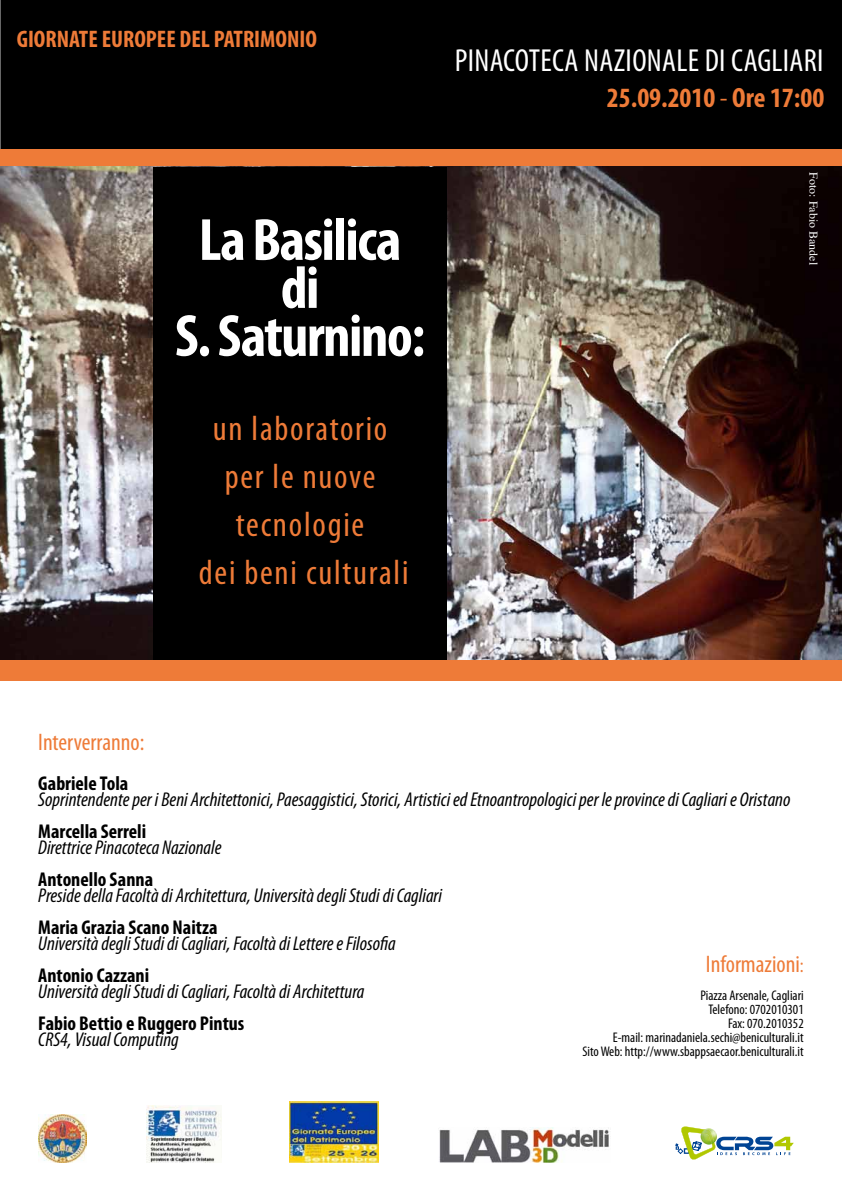
<style>
.page{position:relative;width:842px;height:1191px;background:#fff}
.page>*{position:absolute;margin:0;border:0;box-sizing:border-box;transform-origin:0 0}
.t1{font:700 condensed 60px/48px "Myriad Pro";letter-spacing:-.025em;color:#fff;text-align:center}
.t2{font:condensed 35px/48px "Myriad Pro";letter-spacing:.05em;color:#ee7b38;text-align:center}
.t3{font:condensed 32px "Myriad Pro";letter-spacing:.01em;color:#fff}
.t4{font:700 condensed 28px "Myriad Pro";color:#ee7b38}
.t5{font:700 condensed 24px "Myriad Pro";color:#ee7b38}
.t6{font:condensed 24px "Myriad Pro";color:#ee7b38}
.t7{font:italic condensed 20px "Myriad Pro";color:#000}
.t8{font:700 condensed 20px "Myriad Pro";color:#000}
.t9{font:condensed 14px/14px "Myriad Pro";color:#000;text-align:right}
.t10{font:12px "Times";color:#fff}
.s1{font-weight:400}
.s2{font-size:20px}
</style>
<div class="page">
<div style="left:0;top:0;width:842px;height:149px;background:#000"></div>
<img style="left:439px;top:1127px;width:170px;height:35px">
<div style="left:0;top:149px;width:842px;height:21px;background:#ee7b38"></div>
<img style="left:0;top:167px;width:842px;height:493px">
<div style="left:153px;top:167px;width:294px;height:493px;background:#000"></div>
<img style="left:38px;top:1114px;width:48px;height:48px">
<img style="left:290px;top:1101px;width:89px;height:61px">
<div style="left:0;top:660px;width:842px;height:20px;background:#ee7b38"></div>
<img style="left:147px;top:1106px;width:75px;height:56px">
<svg style="left:675px;top:1126px;width:119px;height:33px"></svg>
<p class="t5" style="left:17px;top:24px;width:302px">GIORNATE EUROPEE DEL PATRIMONIO</p>
<h1 class="t1" style="left:175px;top:215px;width:252px">La Basilica di<br>S. Saturnino:</h1>
<h2 class="t2" style="left:199px;top:404px;width:211px">un laboratorio per le nuove tecnologie<br>dei beni culturali</h2>
<h3 class="t3" style="left:455px;top:41px;width:370px">PINACOTECA NAZIONALE DI CAGLIARI</h3>
<h3 class="t4" style="left:607px;top:80px;width:219px">25.09.2010 <span class="s1">-</span> Ore 17:00</h3>
<p class="t10" style="left:825px;top:172px;width:94px;rotate:90deg">Foto: Fabio Bandel</p>
<p class="t6" style="left:38px;top:727px;width:108px">Interverranno:</p>
<p class="t8" style="left:38px;top:770px;width:92px">Gabriele Tola</p>
<p class="t7" style="left:38px;top:787px;width:754px">Soprintendente per i Beni Architettonici, Paesaggistici, Storici, Artistici ed Etnoantropologici per le province di Cagliari e Oristano</p>
<p class="t8" style="left:38px;top:818px;width:109px">Marcella Serreli</p>
<p class="t7" style="left:38px;top:835px;width:185px">Direttrice Pinacoteca Nazionale</p>
<p class="t8" style="left:38px;top:866px;width:116px">Antonello Sanna</p>
<p class="t7" style="left:38px;top:883px;width:405px">Preside della Facoltà di Architettura, Università degli Studi di Cagliari</p>
<p class="t8" style="left:38px;top:914px;width:181px">Maria Grazia Scano Naitza</p>
<p class="t7" style="left:38px;top:931px;width:359px">Università degli Studi di Cagliari, Facoltà di Lettere e Filosofia</p>
<p class="t8" style="left:38px;top:962px;width:112px">Antonio Cazzani</p>
<p class="t7" style="left:38px;top:979px;width:328px">Università degli Studi di Cagliari, Facoltà di Architettura</p>
<p class="t8" style="left:38px;top:1010px;width:208px">Fabio Bettio e Ruggero Pintus</p>
<p class="t7" style="left:38px;top:1027px;width:142px">CRS4, Visual Computing</p>
<p class="t6" style="left:706px;top:949px;width:99px">Informazioni<span class="s2">:</span></p>
<p class="t9" style="left:582px;top:988px;width:223px">Piazza Arsenale, Cagliari<br>Telefono: 0702010301<br>Fax: 070.2010352<br>E-mail: marinadaniela.sechi@beniculturali.it<br>Sito Web: http://www.sbappsaecaor.beniculturali.it</p>
</div>
